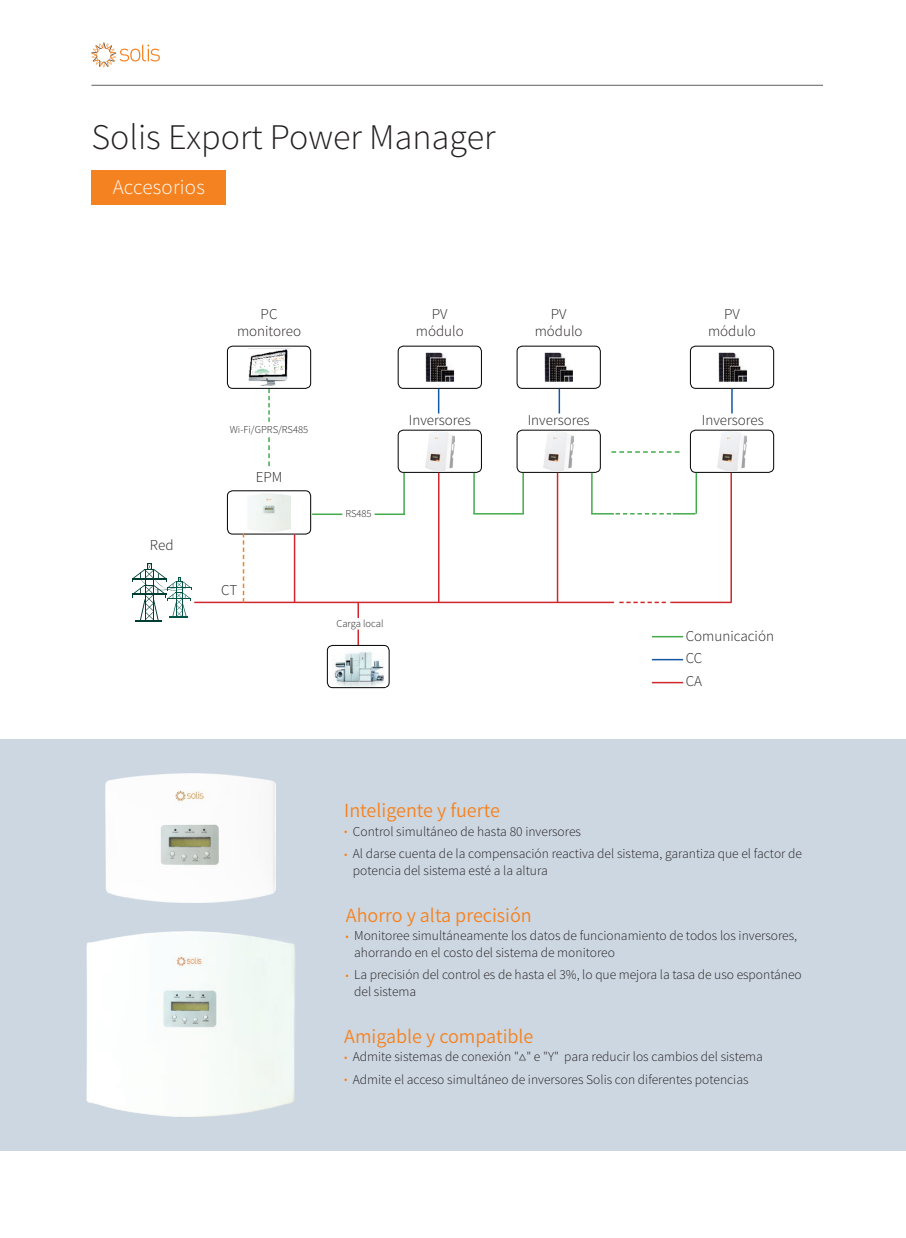
<style>
.page{position:relative;width:906px;height:1238px;background:#fff}
.page>*{position:absolute;margin:0;border:0;box-sizing:border-box;transform-origin:0 0}
.t1{font:300 36px "Source Sans Pro";color:#231f20}
.t2{font:300 21px "Source Sans Pro";letter-spacing:.01em;color:#fff}
.t3{font:18px "Source Han Sans SC";color:#f58220}
.t4{font:300 15px/22.8px "Source Sans Pro";color:#231f20}
.t5{font:300 13.5px/16.5px "Source Sans Pro";color:#231f20}
.t6{font:300 10.5px "Source Sans Pro";color:#231f20}
.s1{font-size:12px;color:#f58220}
</style>
<div class="page">
<hr style="left:91px;top:85px;width:732px;height:1px;background:#5f5f62">
<svg style="left:91px;top:43px;width:69px;height:24px"></svg>
<div style="left:0;top:739px;width:906px;height:411px;background:#cdd7e2"></div>
<div style="left:91px;top:170px;width:135px;height:34px;background:#f58220"></div>
<img style="left:86px;top:931px;width:209px;height:184px">
<img style="left:105px;top:773px;width:171px;height:129px">
<svg style="left:268px;top:389px;width:2px;height:33px"></svg>
<svg style="left:268px;top:437px;width:2px;height:29px"></svg>
<svg style="left:611px;top:451px;width:68px;height:2px"></svg>
<div style="left:227px;top:346px;width:84px;height:43px;border:1px solid #000;border-radius:5px"></div>
<div style="left:398px;top:346px;width:84px;height:43px;border:1px solid #000;border-radius:5px"></div>
<div style="left:517px;top:346px;width:83px;height:43px;border:1px solid #000;border-radius:5px"></div>
<div style="left:690px;top:346px;width:84px;height:43px;border:1px solid #000;border-radius:5px"></div>
<div style="left:690px;top:430px;width:84px;height:43px;border:1px solid #000;border-radius:5px"></div>
<div style="left:517px;top:430px;width:83px;height:43px;border:1px solid #000;border-radius:5px"></div>
<div style="left:398px;top:430px;width:84px;height:43px;border:1px solid #000;border-radius:5px"></div>
<div style="left:227px;top:490px;width:84px;height:44px;border:1px solid #000;border-radius:5px"></div>
<hr style="left:194px;top:601px;width:420px;height:2px;background:#d0272c">
<hr style="left:670px;top:601px;width:61px;height:2px;background:#d0272c">
<svg style="left:619px;top:601px;width:47px;height:2px"></svg>
<svg style="left:357px;top:603px;width:2px;height:15px"></svg>
<svg style="left:357px;top:629px;width:2px;height:16px"></svg>
<hr style="left:438px;top:473px;width:1px;height:129px;background:#d0272c">
<hr style="left:557px;top:473px;width:1px;height:129px;background:#d0272c">
<hr style="left:730px;top:473px;width:2px;height:129px;background:#d0272c">
<svg style="left:438px;top:389px;width:1px;height:24px"></svg>
<hr style="left:558px;top:389px;width:2px;height:24px;background:#1358a4">
<svg style="left:731px;top:389px;width:1px;height:24px"></svg>
<hr style="left:374px;top:513px;width:31px;height:2px;background:#43ab4c">
<hr style="left:312px;top:513px;width:30px;height:2px;background:#43ab4c">
<hr style="left:473px;top:513px;width:51px;height:1px;background:#43ab4c">
<svg style="left:592px;top:513px;width:103px;height:1px"></svg>
<hr style="left:473px;top:473px;width:2px;height:41px;background:#43ab4c">
<hr style="left:522px;top:473px;width:2px;height:41px;background:#43ab4c">
<hr style="left:591px;top:473px;width:1px;height:41px;background:#43ab4c">
<hr style="left:695px;top:473px;width:2px;height:41px;background:#43ab4c">
<hr style="left:403px;top:473px;width:2px;height:42px;background:#43ab4c">
<hr style="left:652px;top:681px;width:31px;height:2px;background:#d0272c">
<hr style="left:652px;top:659px;width:31px;height:1px;background:#1358a4">
<hr style="left:652px;top:636px;width:31px;height:1px;background:#43ab4c">
<img style="left:248px;top:348px;width:42px;height:38px">
<img style="left:425px;top:353px;width:29px;height:29px">
<img style="left:544px;top:353px;width:29px;height:29px">
<img style="left:718px;top:353px;width:29px;height:29px">
<div style="left:327px;top:645px;width:62px;height:43px;border:1px solid #000;border-radius:5px"></div>
<img style="left:332px;top:652px;width:53px;height:35px">
<img style="left:248px;top:493px;width:43px;height:38px">
<svg style="left:243px;top:533px;width:1px;height:69px"></svg>
<hr style="left:294px;top:534px;width:1px;height:68px;background:#d0272c">
<svg style="left:132px;top:563px;width:60px;height:58px"></svg>
<img style="left:425px;top:431px;width:29px;height:40px">
<img style="left:544px;top:431px;width:29px;height:40px">
<img style="left:717px;top:431px;width:30px;height:40px">
<h1 class="t1" style="left:91px;top:115px;width:405px">Solis Export Power Manager</h1>
<h2 class="t2" style="left:113px;top:174px;width:94px">Accesorios</h2>
<p class="t4" style="left:261px;top:302px;width:18px">PC</p>
<p class="t4" style="left:432px;top:302px;width:17px">PV</p>
<p class="t4" style="left:551px;top:302px;width:17px">PV</p>
<p class="t4" style="left:724px;top:302px;width:17px">PV</p>
<p class="t4" style="left:237px;top:320px;width:66px">monitoreo</p>
<p class="t4" style="left:416px;top:320px;width:49px">módulo</p>
<p class="t4" style="left:535px;top:320px;width:49px">módulo</p>
<p class="t4" style="left:708px;top:320px;width:49px">módulo</p>
<p class="t4" style="left:150px;top:534px;width:25px">Red</p>
<p class="t6" style="left:230px;top:423px;width:80px">Wi-Fi/GPRS/RS485</p>
<p class="t4" style="left:256px;top:465px;width:28px">EPM</p>
<p class="t4" style="left:221px;top:578px;width:18px">CT</p>
<p class="t6" style="left:345px;top:507px;width:28px">RS485</p>
<p class="t4" style="left:409px;top:409px;width:63px">Inversores</p>
<p class="t4" style="left:528px;top:409px;width:63px">Inversores</p>
<p class="t4" style="left:702px;top:409px;width:63px">Inversores</p>
<p class="t6" style="left:336px;top:617px;width:49px">Carga local</p>
<p class="t4" style="left:686px;top:624px;width:90px">Comunicación<br>CC<br>CA</p>
<h3 class="t3" style="left:344px;top:800px;width:157px">Inteligente y fuerte</h3>
<p class="t5" style="left:344px;top:822px;width:238px"><span class="s1">•</span> Control simultáneo de hasta 80 inversores</p>
<p class="t5" style="left:353px;top:845px;width:451px;text-indent:-9px"><span class="s1">•</span> Al darse cuenta de la compensación reactiva del sistema, garantiza que el factor de potencia del sistema esté a la altura</p>
<h3 class="t3" style="left:346px;top:905px;width:187px">Ahorro y alta precisión</h3>
<p class="t5" style="left:354px;top:927px;width:444px;text-indent:-9px"><span class="s1">•</span> Monitoree simultáneamente los datos de funcionamiento de todos los inversores, ahorrando en el costo del sistema de monitoreo</p>
<p class="t5" style="left:354px;top:966px;width:449px;text-indent:-9px"><span class="s1">•</span> La precisión del control es de hasta el 3%, lo que mejora la tasa de uso espontáneo del sistema</p>
<h3 class="t3" style="left:344px;top:1026px;width:191px">Amigable y compatible</h3>
<p class="t5" style="left:344px;top:1048px;width:420px"><span class="s1">•</span> Admite sistemas de conexión "△" e "Y" para reducir los cambios del sistema</p>
<p class="t5" style="left:344px;top:1071px;width:406px"><span class="s1">•</span> Admite el acceso simultáneo de inversores Solis con diferentes potencias</p>
</div>
